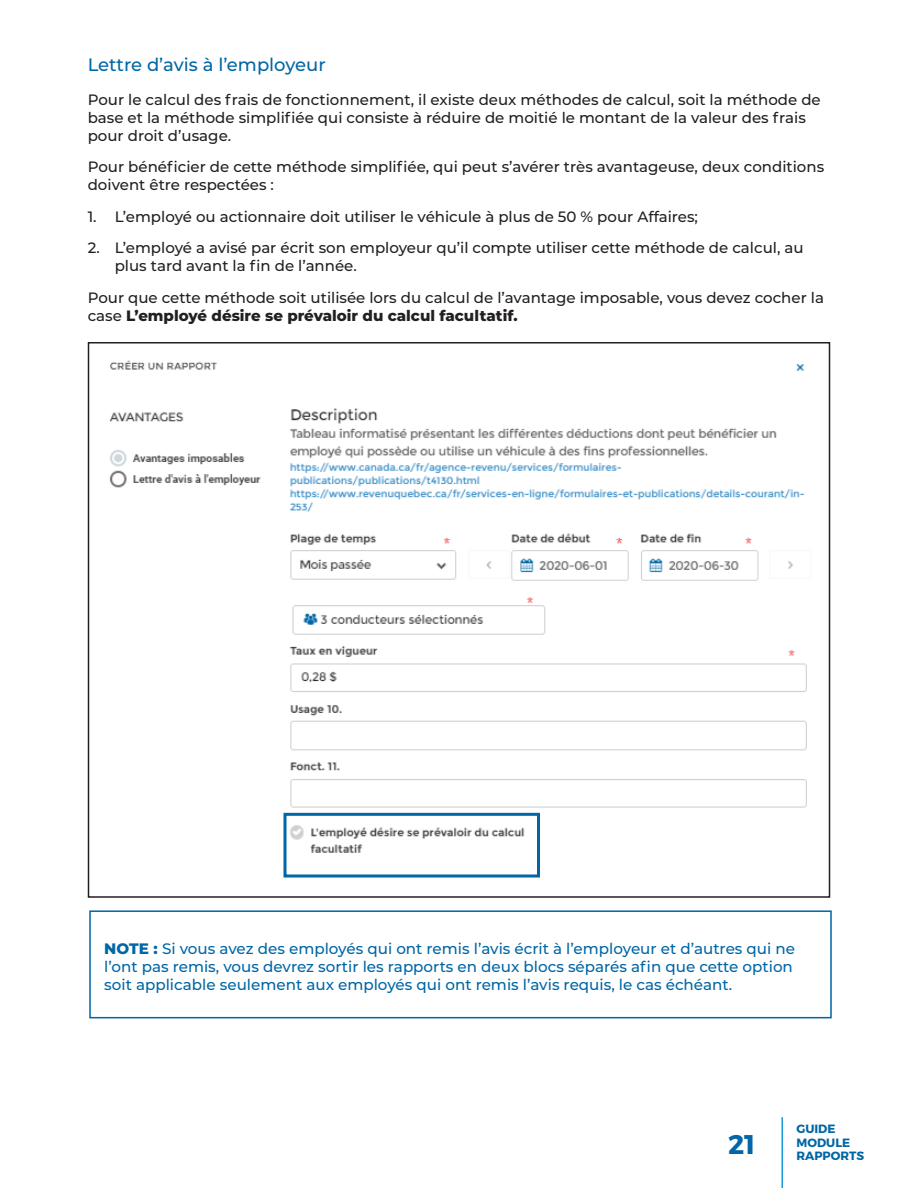
<style>
.page{position:relative;width:918px;height:1188px;background:#fff}
.page>*{position:absolute;margin:0;border:0;box-sizing:border-box;transform-origin:0 0}
.t1{font:700 27px "Montserrat";color:#0166a5}
.t2{font:500 18px "Montserrat";color:#0166a5}
.t3{font:500 15.15px/18.1px "Montserrat";color:#0166a5}
.t4{font:500 15px/18px "Montserrat";color:#231f20}
.t5{font:700 12px/13.5px "Montserrat";color:#0166a5}
.s1{font-weight:800}
</style>
<div class="page">
<hr style="left:782px;top:1117px;width:1px;height:71px;background:#1898d6">
<img style="left:109px;top:360px;width:698px;height:518px">
<div style="left:89px;top:910px;width:743px;height:108px;border:2px solid #0166a5"></div>
<div style="left:284px;top:813px;width:256px;height:65px;border:3px solid #0166a5"></div>
<p class="t2" style="left:88px;top:52px;width:240px">Lettre d’avis à l’employeur</p>
<p class="t4" style="left:88px;top:90px;width:735px">Pour le calcul des frais de fonctionnement, il existe deux méthodes de calcul, soit la méthode de base et la méthode simplifiée qui consiste à réduire de moitié le montant de la valeur des frais pour droit d’usage.</p>
<p class="t4" style="left:88px;top:157px;width:738px">Pour bénéficier de cette méthode simplifiée, qui peut s’avérer très avantageuse, deux conditions doivent être respectées :</p>
<p class="t4" style="left:88px;top:207px;width:612px">1. L’employé ou actionnaire doit utiliser le véhicule à plus de 50 % pour Affaires;</p>
<p class="t4" style="left:115px;top:238px;width:690px;text-indent:-27px">2. L’employé a avisé par écrit son employeur qu’il compte utiliser cette méthode de calcul, au plus tard avant la fin de l’année.</p>
<p class="t4" style="left:88px;top:288px;width:738px">Pour que cette méthode soit utilisée lors du calcul de l’avantage imposable, vous devez cocher la case <span class="s1">L’employé désire se prévaloir du calcul facultatif.</span></p>
<p class="t3" style="left:104px;top:939px;width:692px"><span class="s1">NOTE :</span> Si vous avez des employés qui ont remis l’avis écrit à l’employeur et d’autres qui ne l’ont pas remis, vous devrez sortir les rapports en deux blocs séparés afin que cette option soit applicable seulement aux employés qui ont remis l’avis requis, le cas échéant.</p>
<h1 class="t1" style="left:728px;top:1127px;width:29px">21</h1>
<p class="t5" style="left:796px;top:1122px;width:69px">GUIDE<br>MODULE<br>RAPPORTS</p>
</div>
